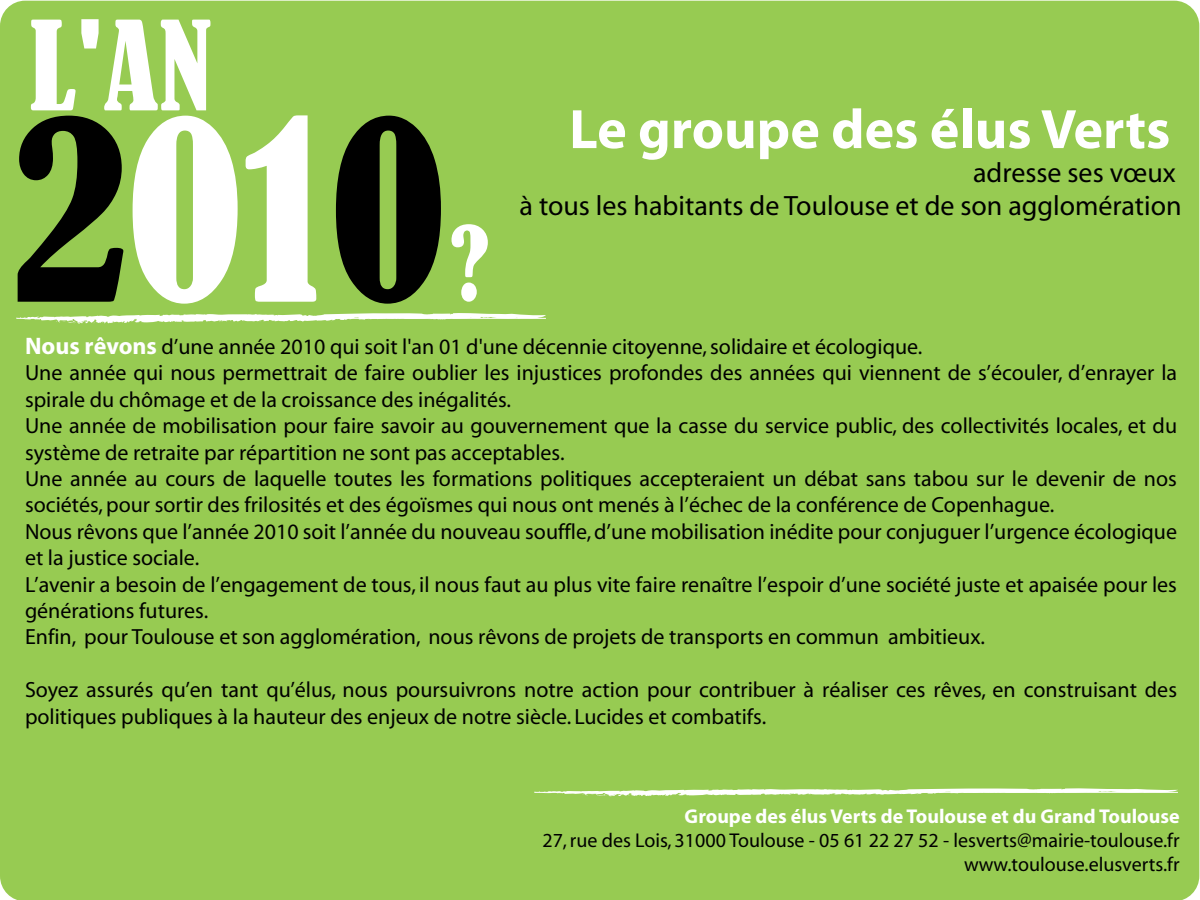
<style>
.page{position:relative;width:1200px;height:900px;background:#fff}
.page>*{position:absolute;margin:0;border:0;box-sizing:border-box;transform-origin:0 0}
.t1{font:condensed 235px "Bernard";color:#000}
.t2{font:condensed 115.2px "Bernard";color:#fff}
.t3{font:condensed 96px "Bernard";color:#fff}
.t4{font:700 56px "Myriad";color:#fff}
.t5{font:28px/33.6px "Myriad";color:#000;text-align:right}
.t6{font:22px/26.4px "Myriad";color:#000}
.t7{font:20px/24px "Myriad";color:#000;text-align:right}
.t8{font:700 20px "Myriad";color:#fff}
.s1{color:#fff}
.s2{font-weight:700;font-size:24px;color:#fff}
</style>
<div class="page">
<div style="left:0;top:1px;width:1199px;height:899px;background:#97cb52"></div>
<svg style="left:16px;top:313px;width:530px;height:11px"></svg>
<svg style="left:534px;top:788px;width:644px;height:9px"></svg>
<h2 class="t2" style="left:29px;top:-1px;width:184px">L'AN</h2>
<h1 class="t1" style="left:12px;top:75px;width:435px">2<span class="s1">01</span>0</h1>
<h3 class="t3" style="left:450px;top:208px;width:42px">?</h3>
<h3 class="t4" style="left:569px;top:100px;width:603px">Le groupe des élus Verts</h3>
<p class="t5" style="left:520px;top:157px;width:664px">adresse ses vœux<br>à tous les habitants de Toulouse et de son agglomération</p>
<p class="t6" style="left:25px;top:334px;width:1154px"><span class="s2">Nous rêvons</span> d’une année 2010 qui soit l'an 01 d'une décennie citoyenne, solidaire et écologique.<br>Une année qui nous permettrait de faire oublier les injustices profondes des années qui viennent de s’écouler, d’enrayer la spirale du chômage et de la croissance des inégalités.<br>Une année de mobilisation pour faire savoir au gouvernement que la casse du service public, des collectivités locales, et du système de retraite par répartition ne sont pas acceptables.<br>Une année au cours de laquelle toutes les formations politiques accepteraient un débat sans tabou sur le devenir de nos sociétés, pour sortir des frilosités et des égoïsmes qui nous ont menés à l’échec de la conférence de Copenhague.<br>Nous rêvons que l’année 2010 soit l’année du nouveau souffle, d’une mobilisation inédite pour conjuguer l’urgence écologique et la justice sociale.<br>L’avenir a besoin de l’engagement de tous, il nous faut au plus vite faire renaître l’espoir d’une société juste et apaisée pour les générations futures.<br>Enfin, pour Toulouse et son agglomération, nous rêvons de projets de transports en commun ambitieux.</p>
<p class="t6" style="left:25px;top:678px;width:1154px">Soyez assurés qu’en tant qu’élus, nous poursuivrons notre action pour contribuer à réaliser ces rêves, en construisant des politiques publiques à la hauteur des enjeux de notre siècle. Lucides et combatifs.</p>
<p class="t8" style="left:685px;top:806px;width:497px">Groupe des élus Verts de Toulouse et du Grand Toulouse</p>
<p class="t7" style="left:542px;top:829px;width:639px">27, rue des Lois, 31000 Toulouse - 05 61 22 27 52 - lesverts@mairie-toulouse.fr www.toulouse.elusverts.fr</p>
</div>
